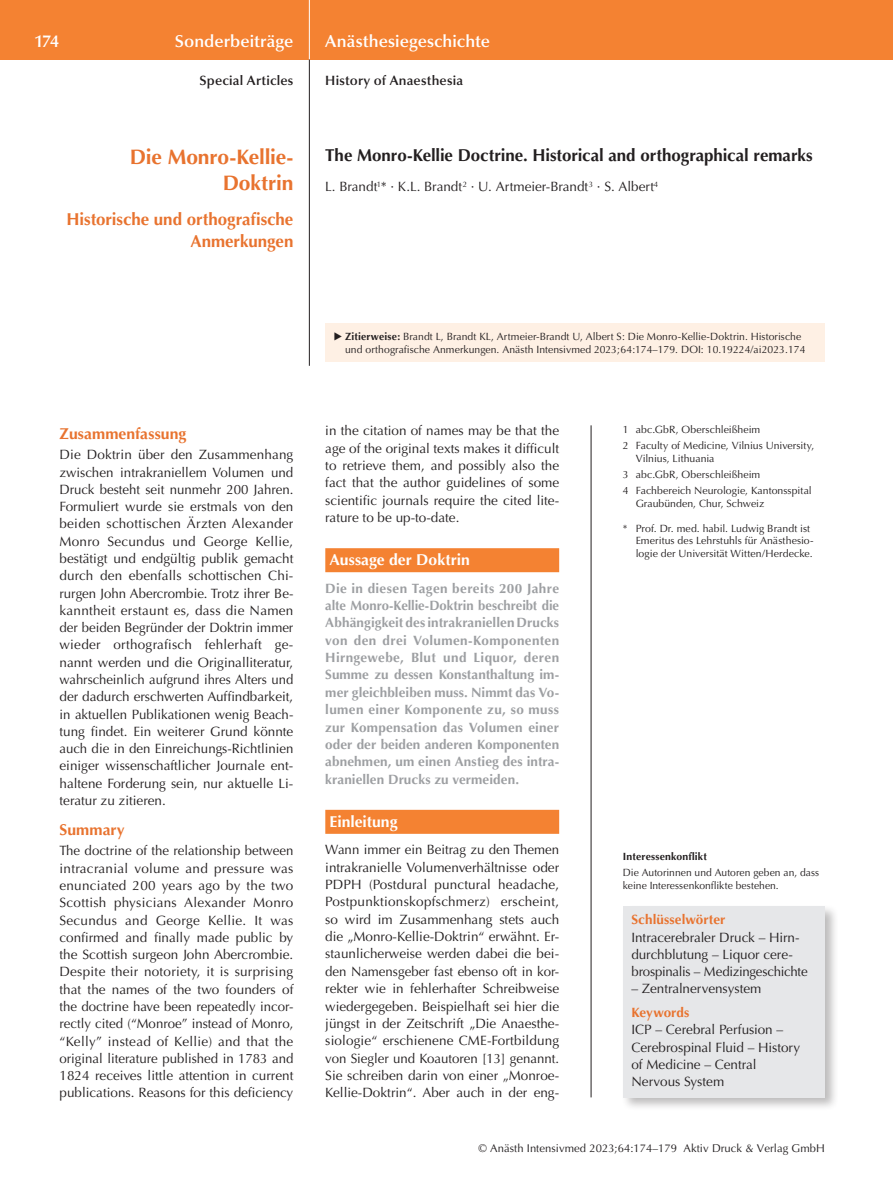
<style>
.page{position:relative;width:893px;height:1191px;background:#fff}
.page>*{position:absolute;margin:0;border:0;box-sizing:border-box;transform-origin:0 0}
.t1{font:700 21px/25.5px "Optima";letter-spacing:-.01em;color:#e8732f;text-align:right}
.t2{font:700 17.25px "Optima";letter-spacing:-.005em;color:#231f20}
.t3{font:700 17.25px/22.5px "Optima";color:#e8732f;text-align:right}
.t4{font:600 17.25px "Optima";letter-spacing:.005em;color:#fff}
.t5{font:700 15.75px "Optima";color:#fff}
.t6{font:700 15.75px "Optima";letter-spacing:.005em;color:#e8732f}
.t7{font:13.5px/17.2px "Optima";color:#231f20;text-align:justify}
.t8{font:700 13.5px/17.4px "Optima";letter-spacing:.005em;color:#9d9fa2;text-align:justify}
.t9{font:600 13.5px "Optima";letter-spacing:.015em;color:#231f20}
.t10{font:700 13.5px "Optima";letter-spacing:.005em;color:#e8732f}
.t11{font:11.25px "Optima";letter-spacing:.005em;color:#231f20}
.t12{font:10.5px/12.8px "Optima";letter-spacing:.005em;color:#231f20}
.t13{font:700 10.5px "Optima";letter-spacing:.015em;color:#231f20}
.s1{font-weight:700}
</style>
<div class="page">
<div style="left:0;top:0;width:893px;height:60px;background:#f48232"></div>
<hr style="left:309px;top:0;width:1px;height:60px;background:#fff">
<hr style="left:309px;top:60px;width:1px;height:306px;background:#231f20">
<hr style="left:591px;top:425px;width:1px;height:672px;background:#231f20">
<div style="left:621px;top:903px;width:218px;height:208px;background:#231f20;opacity:.3"></div>
<div style="left:623px;top:906px;width:202px;height:191px;background:#e6e7e9"></div>
<div style="left:325px;top:323px;width:500px;height:38px;background:#fef0e4"></div>
<div style="left:325px;top:548px;width:234px;height:24px;background:#f48232"></div>
<div style="left:325px;top:810px;width:234px;height:24px;background:#f48232"></div>
<p class="t4" style="left:34px;top:31px;width:27px">174</p>
<p class="t4" style="left:175px;top:31px;width:120px">Sonderbeiträge</p>
<p class="t4" style="left:325px;top:31px;width:166px">Anästhesiegeschichte</p>
<p class="t9" style="left:199px;top:73px;width:95px">Special Articles</p>
<p class="t9" style="left:325px;top:73px;width:139px">History of Anaesthesia</p>
<h1 class="t1" style="left:130px;top:145px;width:165px">Die Monro-Kellie-<br>Doktrin</h1>
<p class="t3" style="left:66px;top:208px;width:228px">Historische und orthografische<br>Anmerkungen</p>
<p class="t2" style="left:325px;top:146px;width:489px">The Monro-Kellie Doctrine. Historical and orthographical remarks</p>
<p class="t7" style="left:325px;top:178px;width:334px">L. Brandt<sup>1</sup>* · K.L. Brandt<sup>2</sup> · U. Artmeier-Brandt<sup>3</sup> · S. Albert<sup>4</sup></p>
<p class="t6" style="left:60px;top:424px;width:128px">Zusammenfassung</p>
<p class="t7" style="left:60px;top:446px;width:235px">Die Doktrin über den Zusammenhang zwischen intrakraniellem Volumen und Druck besteht seit nunmehr 200 Jahren.<br>Formuliert wurde sie erstmals von den beiden schottischen Ärzten Alexander Monro Secundus und George Kellie, bestätigt und endgültig publik gemacht durch den ebenfalls schottischen Chi&shy;rurgen John Abercrombie. Trotz ihrer Be&shy;kanntheit erstaunt es, dass die Namen der beiden Begründer der Doktrin immer wieder orthografisch fehlerhaft ge&shy;nannt werden und die Originalliteratur, wahrscheinlich aufgrund ihres Alters und der dadurch erschwerten Auffindbarkeit, in aktuellen Publikationen wenig Beach&shy;tung findet. Ein weiterer Grund könnte auch die in den Einreichungs-Richtlinien einiger wissenschaftlicher Journale ent&shy;haltene Forderung sein, nur aktuelle Li&shy;teratur zu zitieren.</p>
<p class="t6" style="left:60px;top:820px;width:67px">Summary</p>
<p class="t7" style="left:60px;top:842px;width:235px">The doctrine of the relationship between intracranial volume and pressure was enunciated 200 years ago by the two Scottish physicians Alexander Monro Secundus and George Kellie. It was confirmed and finally made public by the Scottish surgeon John Abercrombie.<br>Despite their notoriety, it is surprising that the names of the two founders of the doctrine have been repeatedly incor&shy;rectly cited (“Monroe” instead of Monro, “Kelly” instead of Kellie) and that the original literature published in 1783 and 1824 receives little attention in current publications. Reasons for this deficiency</p>
<p class="t12" style="left:345px;top:330px;width:462px"><span class="s1">Zitierweise:</span> Brandt L, Brandt KL, Artmeier-Brandt U, Albert S: Die Monro-Kellie-Doktrin. Historische und orthografische Anmerkungen. Anästh Intensivmed 2023;64:174–179. DOI: 10.19224/ai2023.174</p>
<p class="t7" style="left:325px;top:422px;width:235px">in the citation of names may be that the age of the original texts makes it difficult to retrieve them, and possibly also the fact that the author guidelines of some scientific journals require the cited lite&shy;rature to be up-to-date.</p>
<p class="t5" style="left:330px;top:551px;width:142px">Aussage der Doktrin</p>
<p class="t8" style="left:325px;top:579px;width:235px">Die in diesen Tagen bereits 200 Jahre alte Monro-Kellie-Doktrin beschreibt die Abhängigkeit des intrakraniellen Drucks von den drei Volumen-Komponenten Hirngewebe, Blut und Liquor, deren Summe zu dessen Konstanthaltung im&shy;mer gleichbleiben muss. Nimmt das Vo&shy;lumen einer Komponente zu, so muss zur Kompensation das Volumen einer oder der beiden anderen Komponenten abnehmen, um einen Anstieg des intra&shy;kraniellen Drucks zu vermeiden.</p>
<p class="t5" style="left:330px;top:812px;width:70px">Einleitung</p>
<p class="t7" style="left:325px;top:841px;width:235px">Wann immer ein Beitrag zu den Themen intrakranielle Volumenverhältnisse oder PDPH (Postdural punctural headache, Postpunktionskopfschmerz) erscheint, so wird im Zusammenhang stets auch die „Monro-Kellie-Doktrin“ erwähnt. Er&shy;staunlicherweise werden dabei die bei&shy;den Namensgeber fast ebenso oft in kor&shy;rekter wie in fehlerhafter Schreibweise wiedergegeben. Beispielhaft sei hier die jüngst in der Zeitschrift „Die Anaesthe&shy;siologie“ erschienene CME-Fortbildung von Siegler und Koautoren [13] genannt.<br>Sie schreiben darin von einer „Monroe-Kellie-Doktrin“. Aber auch in der eng-</p>
<p class="t12" style="left:623px;top:421px;width:193px;line-height:16.2px">1 abc.GbR, Oberschleißheim<br>2 Faculty of Medicine, Vilnius University,</p>
<p class="t12" style="left:623px;top:450px;width:190px;line-height:16.2px;text-indent:13px">Vilnius, Lithuania<br>3 abc.GbR, Oberschleißheim<br>4 Fachbereich Neurologie, Kantonsspital</p>
<p class="t12" style="left:636px;top:497px;width:130px">Graubünden, Chur, Schweiz</p>
<p class="t12" style="left:636px;top:522px;width:179px;text-indent:-13px">* Prof. Dr. med. habil. Ludwig Brandt ist<br>Emeritus des Lehrstuhls für Anästhesio&shy;logie der Universität Witten/Herdecke.</p>
<p class="t13" style="left:623px;top:850px;width:86px">Interessenkonflikt</p>
<p class="t12" style="left:623px;top:866px;width:198px">Die Autorinnen und Autoren geben an, dass keine Interessenkonflikte bestehen.</p>
<p class="t10" style="left:631px;top:912px;width:96px">Schlüsselwörter</p>
<p class="t7" style="left:631px;top:928px;width:178px;text-align:left">Intracerebraler Druck – Hirn&shy;durchblutung – Liquor cere&shy;brospinalis – Medizingeschichte</p>
<p class="t7" style="left:631px;top:980px;width:132px">– Zentralnervensystem</p>
<p class="t10" style="left:631px;top:1004px;width:60px">Keywords</p>
<p class="t7" style="left:631px;top:1021px;width:170px;text-align:left">ICP – Cerebral Perfusion –<br>Cerebrospinal Fluid – History of Medicine – Central<br>Nervous System</p>
<p class="t11" style="left:478px;top:1142px;width:348px">© Anästh Intensivmed 2023;64:174–179 Aktiv Druck &amp; Verlag GmbH</p>
</div>
